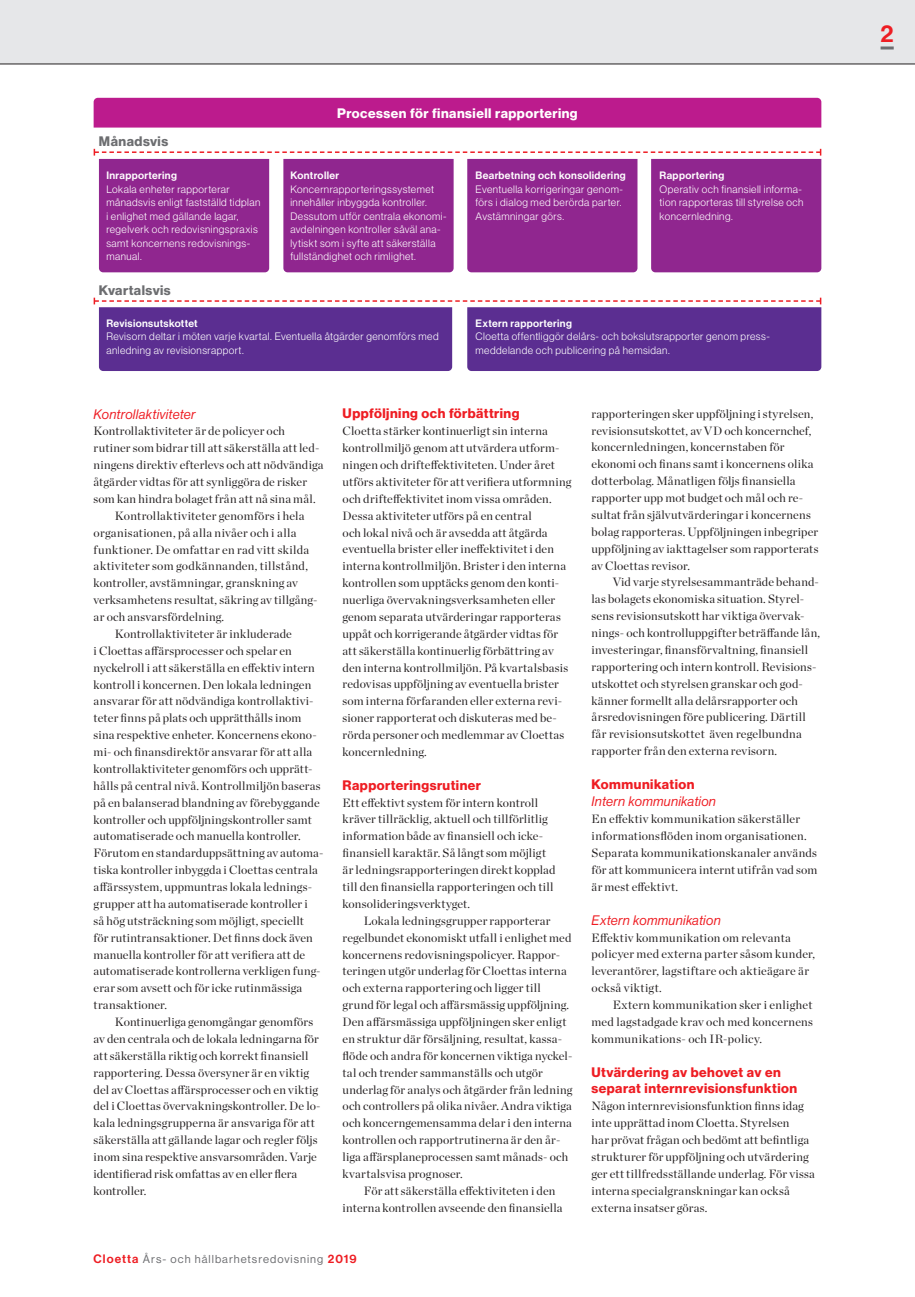
<style>
.page{position:relative;width:915px;height:1297px;background:#fff}
.page>*{position:absolute;margin:0;border:0;box-sizing:border-box;transform-origin:0 0}
.t1{font:24px "N Haas Grotesk DS Std 65 Md";color:#ee1d23}
.Mellanrubrik_1{font:13.5px/16.8px "N Haas Grotesk DS Std 75 Bd";letter-spacing:.035em;color:#ee1d23}
.Mellanrubrik_2{font:13.5px "N Haas Grotesk DS Std 56 It";letter-spacing:.025em;color:#ee1d23}
.Mellanrubrik_1_negat{font:13.5px "N Haas Grotesk DS Std 75 Bd";letter-spacing:.035em;color:#fff}
.Mellanrubrik_1-2{font:13.5px "N Haas Grotesk DS Std 75 Bd";letter-spacing:.035em;color:#6c6d70}
.Bröd_indrag{font:12px/16.8px "Chronicle Display";letter-spacing:.015em;color:#231f20}
.Bröd{font:12px/16.8px "Chronicle Display";letter-spacing:.015em;color:#231f20}
.t2{font:11.25px "N Haas Grotesk DS Std 55 Rg";letter-spacing:.09em;color:#6c6d70}
.Tabell_normal_vänste{font:10.5px/13.5px "N Haas Grotesk DS Std 45 Lt";letter-spacing:.04em;color:#fff}
.tabell_fet_vänster_r{font:10.5px "N Haas Grotesk DS Std 65 Md";letter-spacing:.035em;color:#fff}
.tabell_huvud_röd_vän{font:10.5px "N Haas Grotesk DS Std 65 Md";letter-spacing:.035em;color:#fff}
.s1{font-family:"N Haas Grotesk DS Std 65 Md";font-size:12px;color:#ee1d23}
</style>
<div class="page">
<div style="left:0;top:0;width:914px;height:64px;background:#e6e7e9"></div>
<hr style="left:0;top:64px;width:914px;height:1px;background:#231f20">
<svg style="left:880px;top:46px;width:13px;height:3px"></svg>
<div style="left:94px;top:98px;width:727px;height:30px;background:#bc1b8d"></div>
<svg style="left:94px;top:149px;width:727px;height:123px;background:#9f429c"></svg>
<svg style="left:94px;top:298px;width:727px;height:73px;background:#734a9e"></svg>
<p class="Mellanrubrik_1-2" style="left:99px;top:134px;width:71px">Månadsvis</p>
<p class="tabell_huvud_röd_vän" style="left:106px;top:169px;width:72px">Inrapportering</p>
<p class="Tabell_normal_vänste" style="left:106px;top:182px;width:155px">Lokala enheter rapporterar månadsvis enligt fastställd tidplan i enlighet med gällande lagar, regelverk och redovisningspraxis samt koncernens redovisnings&shy;manual.</p>
<p class="Mellanrubrik_1-2" style="left:99px;top:283px;width:73px">Kvartalsvis</p>
<p class="Mellanrubrik_1_negat" style="left:337px;top:105px;width:242px">Processen för finansiell rapportering</p>
<p class="tabell_huvud_röd_vän" style="left:290px;top:169px;width:50px">Kontroller</p>
<p class="Tabell_normal_vänste" style="left:290px;top:182px;width:157px">Koncernrapporteringssystemet innehåller inbyggda kontroller.<br>Dessutom utför centrala ekonomi&shy;avdelningen kontroller såväl ana&shy;lytiskt som i syfte att säkerställa fullständighet och rimlighet.</p>
<p class="tabell_fet_vänster_r" style="left:475px;top:169px;width:151px">Bearbetning och konsolidering</p>
<p class="Tabell_normal_vänste" style="left:475px;top:182px;width:149px">Eventuella korrigeringar genom&shy;förs i dialog med berörda parter.<br>Avstämningar görs.</p>
<p class="tabell_fet_vänster_r" style="left:659px;top:169px;width:66px">Rapportering</p>
<p class="Tabell_normal_vänste" style="left:659px;top:182px;width:145px">Operativ och finansiell informa&shy;tion rapporteras till styrelse och koncernledning.</p>
<p class="tabell_fet_vänster_r" style="left:106px;top:317px;width:93px">Revisionsutskottet</p>
<p class="Tabell_normal_vänste" style="left:106px;top:330px;width:333px">Revisorn deltar i möten varje kvartal. Eventuella åtgärder genomförs med anledning av revisionsrapport.</p>
<p class="tabell_huvud_röd_vän" style="left:475px;top:317px;width:98px">Extern rapportering</p>
<p class="Tabell_normal_vänste" style="left:475px;top:330px;width:295px">Cloetta offentliggör delårs- och bokslutsrapporter genom press&shy;meddelande och publicering på hemsidan.</p>
<p class="Mellanrubrik_2" style="left:94px;top:406px;width:103px">Kontrollaktiviteter</p>
<p class="Bröd" style="left:94px;top:422px;width:231px">Kontrollaktiviteter är de policyer och rutiner som bidrar till att säkerställa att led&shy;ningens direktiv efterlevs och att nödvändiga åtgärder vidtas för att synliggöra de risker som kan hindra bolaget från att nå sina mål.</p>
<p class="Bröd_indrag" style="left:94px;top:506px;width:225px;text-indent:21px">Kontrollaktiviteter genomförs i hela organisationen, på alla nivåer och i alla funktioner. De omfattar en rad vitt skilda aktiviteter som godkännanden, tillstånd, kontroller, avstämningar, granskning av verksamhetens resultat, säkring av tillgång&shy;ar och ansvarsfördelning.</p>
<p class="Bröd_indrag" style="left:94px;top:624px;width:231px;text-indent:21px">Kontrollaktiviteter är inkluderade<br>i Cloettas affärsprocesser och spelar en nyckelroll i att säkerställa en effektiv intern kontroll i koncernen. Den lokala ledningen ansvarar för att nödvändiga kontrollaktivi&shy;teter finns på plats och upprätthålls inom sina respektive enheter. Koncernens ekono&shy;mi- och finansdirektör ansvarar för att alla kontrollaktiviteter genomförs och upprätt&shy;hålls på central nivå. Kontrollmiljön baseras på en balanserad blandning av förebyggande kontroller och uppföljningskontroller samt automatiserade och manuella kontroller.<br>Förutom en standarduppsättning av automa&shy;tiska kontroller inbyggda i Cloettas centrala affärssystem, uppmuntras lokala lednings&shy;grupper att ha automatiserade kontroller i<br>så hög utsträckning som möjligt, speciellt<br>för rutintransaktioner. Det finns dock även manuella kontroller för att verifiera att de automatiserade kontrollerna verkligen fung&shy;erar som avsett och för icke rutinmässiga transaktioner.</p>
<p class="Bröd_indrag" style="left:94px;top:1012px;width:228px;text-indent:21px">Kontinuerliga genomgångar genomförs av den centrala och de lokala ledningarna för att säkerställa riktig och korrekt finansiell rapportering. Dessa översyner är en viktig del av Cloettas affärsprocesser och en viktig del i Cloettas övervakningskontroller. De lo&shy;kala ledningsgrupperna är ansvariga för att säkerställa att gällande lagar och regler följs inom sina respektive ansvarsområden. Varje identifierad risk omfattas av en eller flera kontroller.</p>
<p class="Mellanrubrik_1" style="left:342px;top:405px;width:178px">Uppföljning och förbättring</p>
<p class="Bröd" style="left:342px;top:422px;width:230px">Cloetta stärker kontinuerligt sin interna kontrollmiljö genom att utvärdera utform&shy;ningen och drifteffektiviteten. Under året utförs aktiviteter för att verifiera utformning och drifteffektivitet inom vissa områden.<br>Dessa aktiviteter utförs på en central<br>och lokal nivå och är avsedda att åtgärda eventuella brister eller ineffektivitet i den interna kontrollmiljön. Brister i den interna kontrollen som upptäcks genom den konti&shy;nuerliga övervakningsverksamheten eller genom separata utvärderingar rapporteras uppåt och korrigerande åtgärder vidtas för att säkerställa kontinuerlig förbättring av den interna kontrollmiljön. På kvartalsbasis redovisas uppföljning av eventuella brister som interna förfaranden eller externa revi&shy;sioner rapporterat och diskuteras med be&shy;rörda personer och medlemmar av Cloettas koncernledning.</p>
<p class="Mellanrubrik_1" style="left:342px;top:777px;width:140px">Rapporteringsrutiner</p>
<p class="Bröd" style="left:342px;top:793px;width:214px">Ett effektivt system för intern kontroll kräver tillräcklig, aktuell och tillförlitlig information både av finansiell och icke&shy;finansiell karaktär. Så långt som möjligt är ledningsrapporteringen direkt kopplad till den finansiella rapporteringen och till konsolideringsverktyget.</p>
<p class="Bröd_indrag" style="left:342px;top:911px;width:231px;text-indent:21px">Lokala ledningsgrupper rapporterar regelbundet ekonomiskt utfall i enlighet med koncernens redovisningspolicyer. Rappor&shy;teringen utgör underlag för Cloettas interna och externa rapportering och ligger till grund för legal och affärsmässig uppföljning.<br>Den affärsmässiga uppföljningen sker enligt en struktur där försäljning, resultat, kassa&shy;flöde och andra för koncernen viktiga nyckel&shy;tal och trender sammanställs och utgör underlag för analys och åtgärder från ledning och controllers på olika nivåer. Andra viktiga och koncerngemensamma delar i den interna kontrollen och rapportrutinerna är den år&shy;liga affärsplaneprocessen samt månads- och kvartalsvisa prognoser.</p>
<p class="Bröd_indrag" style="left:342px;top:1181px;width:221px;text-indent:21px">För att säkerställa effektiviteten i den interna kontrollen avseende den finansiella</p>
<p class="t2" style="left:94px;top:1253px;width:264px"><span class="s1">Cloetta</span> Års- och hållbarhetsredovisning <span class="s1">2019</span></p>
<p class="Bröd_indrag" style="left:591px;top:404px;width:228px">rapporteringen sker uppföljning i styrelsen, revisionsutskottet, av VD och koncernchef, koncernledningen, koncernstaben för ekonomi och finans samt i koncernens olika dotterbolag. Månatligen följs finansiella rapporter upp mot budget och mål och re&shy;sultat från självutvärderingar i koncernens bolag rapporteras. Uppföljningen inbegriper uppföljning av iakttagelser som rapporterats av Cloettas revisor.</p>
<p class="Bröd_indrag" style="left:591px;top:573px;width:230px;text-indent:21px">Vid varje styrelsesammanträde behand&shy;las bolagets ekonomiska situation. Styrel&shy;sens revisionsutskott har viktiga övervak&shy;nings- och kontrolluppgifter beträffande lån, investeringar, finansförvaltning, finansiell rapportering och intern kontroll. Revisions&shy;utskottet och styrelsen granskar och god&shy;känner formellt alla delårsrapporter och årsredovisningen före publicering. Därtill får revisionsutskottet även regelbundna rapporter från den externa revisorn.</p>
<p class="Mellanrubrik_1" style="left:591px;top:776px;width:104px">Kommunikation</p>
<p class="Mellanrubrik_2" style="left:591px;top:794px;width:126px">Intern kommunikation</p>
<p class="Bröd" style="left:591px;top:810px;width:227px">En effektiv kommunikation säkerställer informationsflöden inom organisationen.<br>Separata kommunikationskanaler används för att kommunicera internt utifrån vad som är mest effektivt.</p>
<p class="Mellanrubrik_2" style="left:591px;top:912px;width:131px">Extern kommunikation</p>
<p class="Bröd" style="left:591px;top:928px;width:225px">Effektiv kommunikation om relevanta policyer med externa parter såsom kunder, leverantörer, lagstiftare och aktieägare är också viktigt.</p>
<p class="Bröd_indrag" style="left:591px;top:996px;width:223px;text-align:justify;text-indent:21px">Extern kommunikation sker i enlighet med lagstadgade krav och med koncernens kommunikations- och IR-policy.</p>
<p class="Mellanrubrik_1" style="left:591px;top:1064px;width:207px">Utvärdering av behovet av en separat internrevisionsfunktion</p>
<p class="Bröd" style="left:591px;top:1097px;width:225px">Någon internrevisionsfunktion finns idag inte upprättad inom Cloetta. Styrelsen<br>har prövat frågan och bedömt att befintliga strukturer för uppföljning och utvärdering ger ett tillfredsställande underlag. För vissa interna specialgranskningar kan också externa insatser göras.</p>
<h1 class="t1" style="left:880px;top:20px;width:15px">2</h1>
</div>
